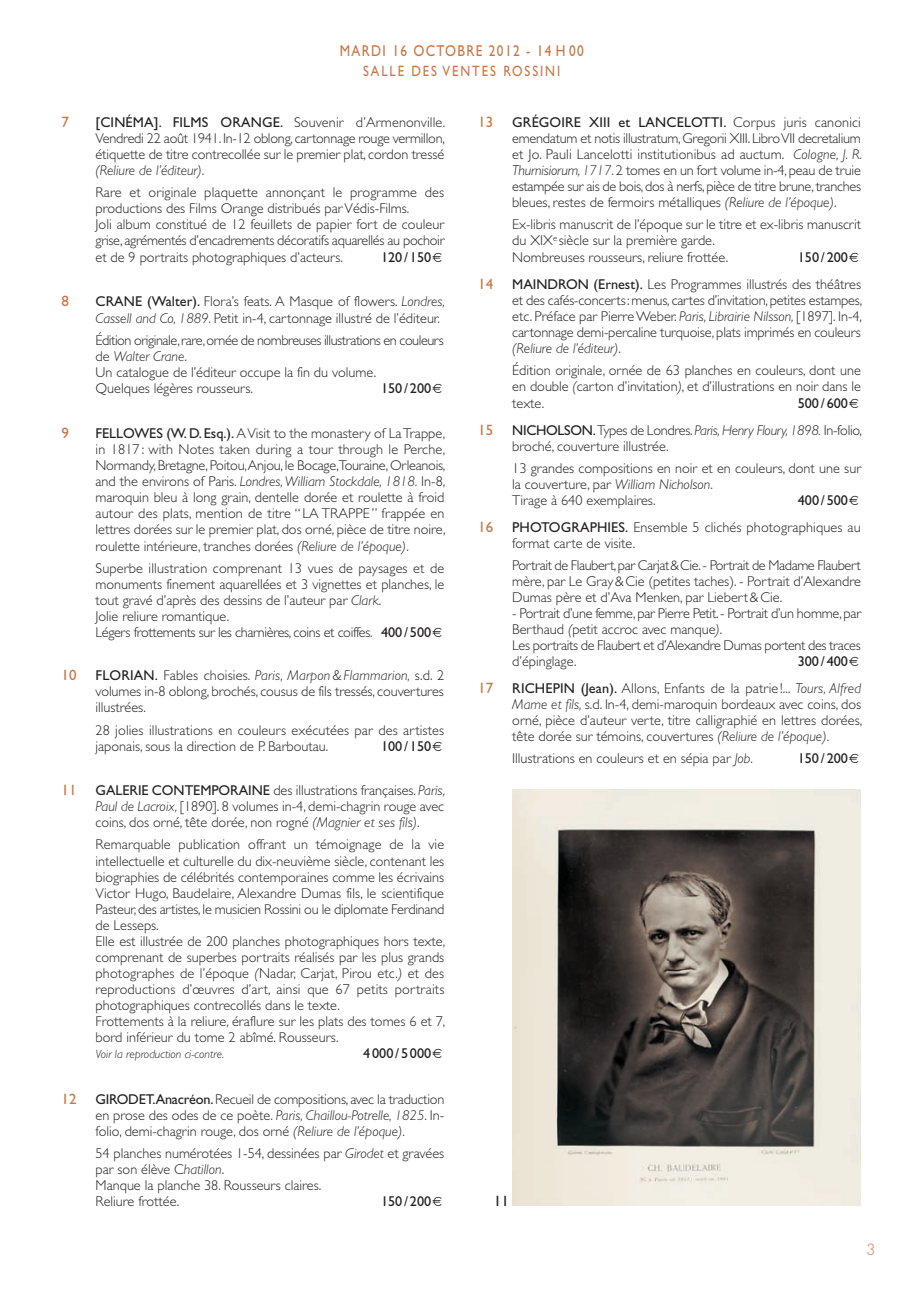
<style>
.page{position:relative;width:910px;height:1293px;background:#fff}
.page>*{position:absolute;margin:0;border:0;box-sizing:border-box;transform-origin:0 0}
.t1{font:15.75px "Gill Sans";letter-spacing:.1em;color:#c97644;scale:.85 1}
.t2{font:15px "Gill Sans";letter-spacing:.15em;color:#c97644;scale:.85 1}
.t3{font:15px "Gill Sans";letter-spacing:.15em;color:#c97644}
.t4{font:15px "Gill Sans";color:#231f20}
.t5{font:300 15px "Futura";color:#c97644}
.t6{font:300 14.25px/16px "Gill Sans";color:#231f20}
.t7{font:300 14.25px/16px "Gill Sans";letter-spacing:-.02em;color:#231f20}
.t8{font:14.25px "Gill Sans";color:#231f20}
.t9{font:italic 300 12px "Gill Sans";color:#231f20}
.s1{font-weight:400}
.s2{font-style:italic}
</style>
<div class="page">
<img style="left:513px;top:789px;width:347px;height:416px">
<p class="t1" style="left:340px;top:45px;width:289px">MARDI 16 OCTOBRE 2012 - 14 H 00</p>
<p class="t2" style="left:363px;top:65px;width:233px">SALLE DES VENTES ROSSINI</p>
<p class="t3" style="left:62px;top:117px;width:9px">7</p>
<p class="t6" style="left:96px;top:116px;width:351px;text-align:justify"><span class="s1">[CINÉMA]. FILMS ORANGE.</span> Souvenir d’Armenonville.<br>Vendredi 22 août 1941. In-12 oblong, cartonnage rouge vermillon, étiquette de titre contrecollée sur le premier plat, cordon tressé <span class="s2">(Reliure de l’éditeur)</span>.</p>
<p class="t6" style="left:96px;top:186px;width:350px">Rare et originale plaquette annonçant le programme des productions des Films Orange distribués par Védis-Films.<br>Joli album constitué de 12 feuillets de papier fort de couleur grise, agrémentés d’encadrements décoratifs aquarellés au pochoir et de 9 portraits photographiques d’acteurs.</p>
<p class="t8" style="left:381px;top:252px;width:52px">120 / 150</p>
<p class="t3" style="left:62px;top:296px;width:9px">8</p>
<p class="t6" style="left:96px;top:295px;width:351px"><span class="s1">CRANE (Walter).</span> Flora’s feats. A Masque of flowers. <span class="s2">Londres,<br>Cassell and Co, 1889</span>. Petit in-4, cartonnage illustré de l’éditeur.</p>
<p class="t6" style="left:96px;top:333px;width:350px">Édition originale, rare, ornée de nombreuses illustrations en couleurs de <span class="s2">Walter Crane</span>.<br>Un catalogue de l’éditeur occupe la fin du volume.<br>Quelques légères rousseurs.</p>
<p class="t8" style="left:381px;top:383px;width:52px">150 / 200</p>
<p class="t3" style="left:62px;top:428px;width:9px">9</p>
<p class="t6" style="left:96px;top:427px;width:352px;text-align:justify"><span class="s1">FELLOWES (W. D. Esq.).</span> A Visit to the monastery of La Trappe, in 1817: with Notes taken during a tour through le Perche, Normandy, Bretagne, Poitou, Anjou, le Bocage,Touraine, Orleanois, and the environs of Paris. <span class="s2">Londres, William Stockdale, 1818.</span> In-8, maroquin bleu à long grain, dentelle dorée et roulette à froid autour des plats, mention de titre “ LA TRAPPE” frappée en lettres dorées sur le premier plat, dos orné, pièce de titre noire, roulette intérieure, tranches dorées <span class="s2">(Reliure de l’époque)</span>.</p>
<p class="t6" style="left:96px;top:561px;width:350px">Superbe illustration comprenant 13 vues de paysages et de monuments finement aquarellées et 3 vignettes et planches, le tout gravé d’après des dessins de l’auteur par <span class="s2">Clark</span>.<br>Jolie reliure romantique.<br>Légers frottements sur les charnières, coins et coiffes. <span class="s1">400 / 500</span></p>
<p class="t3" style="left:62px;top:670px;width:16px">10</p>
<p class="t6" style="left:96px;top:669px;width:350px;text-align:justify"><span class="s1">FLORIAN.</span> Fables choisies. <span class="s2">Paris, Marpon&amp;Flammarion,</span> s.d. 2 volumes in-8 oblong, brochés, cousus de fils tressés, couvertures illustrées.</p>
<p class="t6" style="left:96px;top:723px;width:350px">28 jolies illustrations en couleurs exécutées par des artistes japonais, sous la direction de P. Barboutau.</p>
<p class="t8" style="left:381px;top:740px;width:52px">100 / 150</p>
<p class="t3" style="left:62px;top:785px;width:16px">11</p>
<p class="t6" style="left:96px;top:784px;width:351px;text-align:justify"><span class="s1">GALERIE CONTEMPORAINE</span> des illustrations françaises. <span class="s2">Paris, Paul de Lacroix,</span> [1890]. 8 volumes in-4, demi-chagrin rouge avec coins, dos orné, tête dorée, non rogné <span class="s2">(Magnier et ses fils)</span>.</p>
<p class="t6" style="left:96px;top:838px;width:351px">Remarquable publication offrant un témoignage de la vie intellectuelle et culturelle du dix-neuvième siècle, contenant les biographies de célébrités contemporaines comme les écrivains Victor Hugo, Baudelaire, Alexandre Dumas fils, le scientifique Pasteur, des artistes, le musicien Rossini ou le diplomate Ferdinand de Lesseps.<br>Elle est illustrée de 200 planches photographiques hors texte, comprenant de superbes portraits réalisés par les plus grands photographes de l’époque <span class="s2">(</span>Nadar, Carjat, Pirou etc.<span class="s2">)</span> et des reproductions d’œuvres d’art, ainsi que 67 petits portraits photographiques contrecollés dans le texte.<br>Frottements à la reliure, éraflure sur les plats des tomes 6 et 7, bord inférieur du tome 2 abîmé. Rousseurs.</p>
<p class="t9" style="left:96px;top:1049px;width:130px">Voir la reproduction ci-contre.</p>
<p class="t8" style="left:363px;top:1048px;width:70px">4000 / 5000</p>
<p class="t3" style="left:62px;top:1093px;width:16px">12</p>
<p class="t6" style="left:96px;top:1092px;width:350px;text-align:justify"><span class="s1">GIRODET.Anacréon.</span> Recueil de compositions, avec la traduction en prose des odes de ce poète. <span class="s2">Paris, Chaillou-Potrelle, 1825</span>. In&shy;folio, demi-chagrin rouge, dos orné <span class="s2">(Reliure de l’époque)</span>.</p>
<p class="t6" style="left:96px;top:1146px;width:350px">54 planches numérotées 1-54, dessinées par <span class="s2">Girodet</span> et gravées par son élève C<span class="s2">hatillon</span>.<br>Manque la planche 38. Rousseurs claires.<br>Reliure frottée.</p>
<p class="t8" style="left:381px;top:1196px;width:52px">150 / 200</p>
<p class="t3" style="left:478px;top:117px;width:16px">13</p>
<p class="t6" style="left:512px;top:116px;width:351px;text-align:justify"><span class="s1">GRÉGOIRE XIII et LANCELOTTI.</span> Corpus juris canonici emendatum et notis illustratum, Gregorii XIII. Libro VII decretalium et Jo. Pauli Lancelotti institutionibus ad auctum. <span class="s2">Cologne, J. R.<br>Thurnisiorum, 1717</span>. 2 tomes en un fort volume in-4, peau de truie estampée sur ais de bois, dos à nerfs, pièce de titre brune, tranches bleues, restes de fermoirs métalliques <span class="s2">(Reliure de l’époque)</span>.</p>
<p class="t6" style="left:512px;top:218px;width:350px">Ex-libris manuscrit de l’époque sur le titre et ex-libris manuscrit du XIX<sup>e</sup> siècle sur la première garde.<br>Nombreuses rousseurs, reliure frottée.</p>
<p class="t8" style="left:798px;top:252px;width:52px">150 / 200</p>
<p class="t3" style="left:478px;top:279px;width:16px">14</p>
<p class="t6" style="left:512px;top:278px;width:351px;text-align:justify"><span class="s1">MAINDRON (Ernest).</span> Les Programmes illustrés des théâtres et des cafés-concerts : menus, cartes d’invitation, petites estampes, etc. Préface par Pierre Weber. <span class="s2">Paris, Librairie Nilsson,</span> [1897]. In-4, cartonnage demi-percaline turquoise, plats imprimés en couleurs <span class="s2">(Reliure de l’éditeur)</span>.</p>
<p class="t6" style="left:512px;top:364px;width:350px;text-align:justify">Édition originale, ornée de 63 planches en couleurs, dont une en double <span class="s2">(</span>carton d’invitation<span class="s2">)</span>, et d’illustrations en noir dans le texte.</p>
<p class="t8" style="left:798px;top:398px;width:52px">500 / 600</p>
<p class="t3" style="left:478px;top:424px;width:16px">15</p>
<p class="t6" style="left:512px;top:423px;width:351px"><span class="s1">NICHOLSON.</span> Types de Londres. <span class="s2">Paris, Henry Floury, 1898.</span> In-folio, broché, couverture illustrée.</p>
<p class="t6" style="left:512px;top:461px;width:350px">13 grandes compositions en noir et en couleurs, dont une sur la couverture, par <span class="s2">William Nicholson</span>.<br>Tirage à 640 exemplaires.</p>
<p class="t8" style="left:798px;top:495px;width:52px">400 / 500</p>
<p class="t3" style="left:478px;top:522px;width:16px">16</p>
<p class="t6" style="left:512px;top:521px;width:350px"><span class="s1">PHOTOGRAPHIES.</span> Ensemble 5 clichés photographiques au format carte de visite.</p>
<p class="t6" style="left:512px;top:559px;width:350px;text-align:justify">Portrait de Flaubert, par Carjat&amp;Cie. - Portrait de Madame Flaubert mère, par Le Gray&amp;Cie (petites taches). - Portrait d’Alexandre Dumas père et d’Ava Menken, par Liebert&amp; Cie.</p>
<p class="t7" style="left:512px;top:607px;width:350px">- Portrait d’une femme, par Pierre Petit. - Portrait d’un homme, par Berthaud <span class="s2">(</span>petit accroc avec manque<span class="s2">)</span>.<br>Les portraits de Flaubert et d’Alexandre Dumas portent des traces d’épinglage.</p>
<p class="t8" style="left:798px;top:656px;width:52px">300 / 400</p>
<p class="t3" style="left:478px;top:682px;width:16px">17</p>
<p class="t6" style="left:512px;top:681px;width:352px;text-align:justify"><span class="s1">RICHEPIN (Jean).</span> Allons, Enfants de la patrie!... <span class="s2">Tours, Alfred Mame et fils,</span> s.d. In-4, demi-maroquin bordeaux avec coins, dos orné, pièce d’auteur verte, titre calligraphié en lettres dorées, tête dorée sur témoins, couvertures <span class="s2">(Reliure de l’époque)</span>.</p>
<p class="t6" style="left:512px;top:751px;width:242px">Illustrations en couleurs et en sépia par <span class="s2">Job</span>.</p>
<p class="t8" style="left:798px;top:753px;width:52px">150 / 200</p>
<p class="t4" style="left:494px;top:1195px;width:16px">11</p>
<p class="t5" style="left:866px;top:1242px;width:11px">3</p>
</div>
